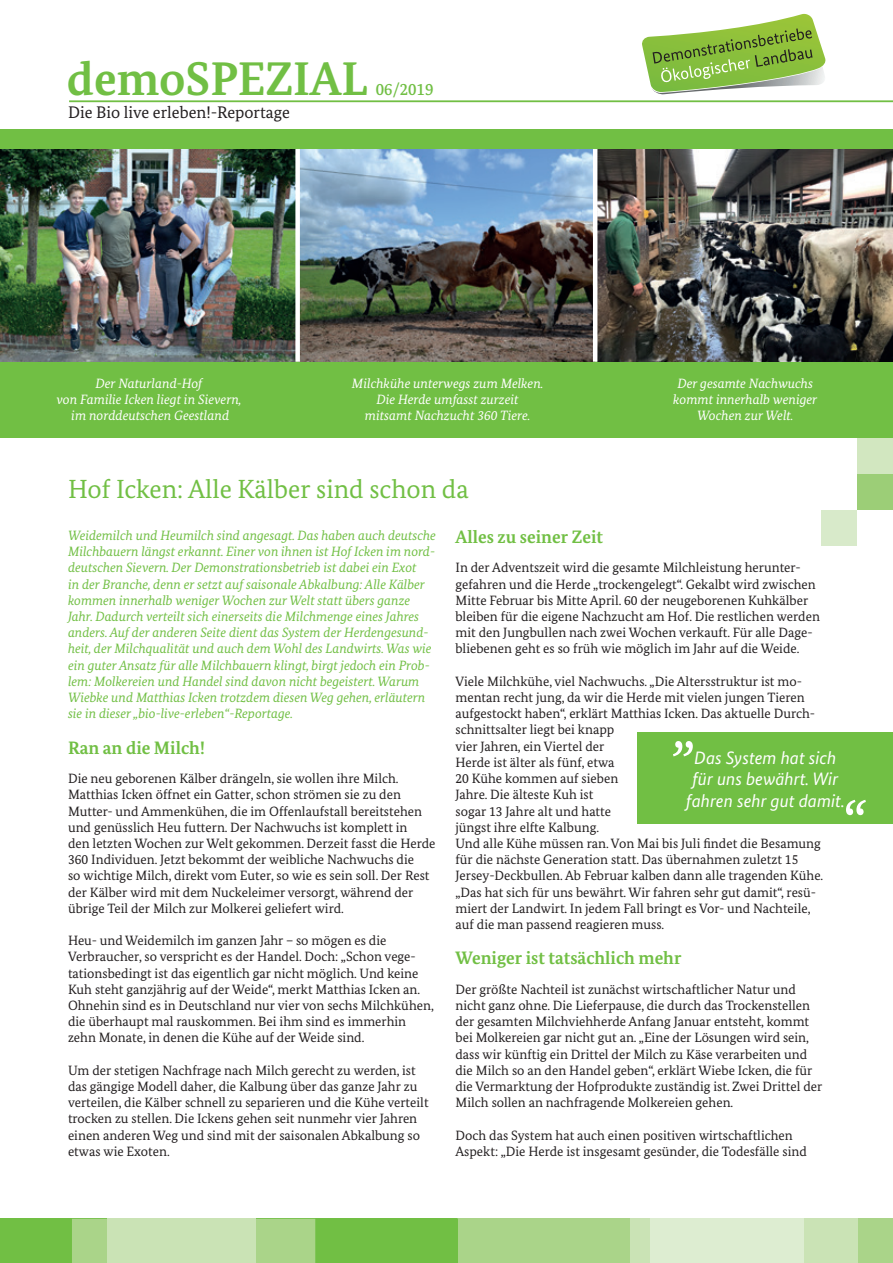
<style>
.page{position:relative;width:893px;height:1263px;background:#fff}
.page>*{position:absolute;margin:0;border:0;box-sizing:border-box;transform-origin:0 0}
.t1{font:700 47.25px "Bundes Serif";color:#71bf44}
.t2{font:26.25px "Bundes Serif";color:#71bf44}
.t3{font:700 18px "Bundes Serif";color:#71bf44}
.t4{font:italic 18px/21.6px "Bundes Sans";color:#fff;text-align:center}
.t5{font:16.8px "Bundes Serif";color:#231f20}
.t6{font:500 16.8px "Bundes Serif";color:#71bf44}
.t7{font:13.5px/16.2px "Bundes Serif";color:#231f20}
.t8{font:italic 13.5px/16.2px "Bundes Serif";color:#71bf44}
.t9{font:italic 13.5px/16.2px "Bundes Serif";color:#fff;text-align:center}
</style>
<div class="page">
<div style="left:0;top:130px;width:893px;height:308px;background:#71bf44"></div>
<img style="left:300px;top:149px;width:293px;height:213px">
<img style="left:597px;top:149px;width:296px;height:212px">
<img style="left:0;top:149px;width:295px;height:213px">
<div style="left:821px;top:510px;width:36px;height:35px;background:#d8eaca"></div>
<div style="left:857px;top:438px;width:36px;height:36px;background:#d2e7c0"></div>
<div style="left:857px;top:474px;width:36px;height:36px;background:#9cce77"></div>
<div style="left:0;top:1219px;width:893px;height:44px;background:#71bf44"></div>
<div style="left:72px;top:1219px;width:243px;height:44px;background:#aad489"></div>
<div style="left:108px;top:1219px;width:148px;height:44px;background:#cae3b5"></div>
<div style="left:857px;top:1219px;width:36px;height:44px;background:#aad489"></div>
<div style="left:804px;top:1219px;width:53px;height:44px;background:#cae3b5"></div>
<svg style="left:458px;top:1218px;width:435px;height:1px"></svg>
<div style="left:458px;top:1219px;width:172px;height:44px;background:#aad489"></div>
<div style="left:630px;top:1212px;width:21px;height:7px;background:#fff"></div>
<div style="left:630px;top:1219px;width:21px;height:44px;background:#cae3b5"></div>
<div style="left:651px;top:1212px;width:153px;height:7px;background:#fff"></div>
<div style="left:651px;top:1219px;width:153px;height:44px;background:#ddedd1"></div>
<div style="left:295px;top:149px;width:5px;height:213px;background:#fff"></div>
<hr style="left:593px;top:149px;width:4px;height:213px;background:#fff">
<hr style="left:69px;top:100px;width:824px;height:2px;background:#71bf44">
<svg style="left:632px;top:13px;width:202px;height:90px"></svg>
<div style="left:638px;top:732px;width:255px;height:92px;background:#71bf44"></div>
<svg style="left:673px;top:741px;width:20px;height:15px"></svg>
<svg style="left:846px;top:800px;width:20px;height:15px"></svg>
<h1 class="t1" style="left:67px;top:50px;width:302px">demoSPEZIAL</h1>
<p class="t5" style="left:68px;top:102px;width:223px">Die Bio live erleben!-Reportage</p>
<p class="t6" style="left:376px;top:79px;width:59px">06/2019</p>
<p class="t9" style="left:56px;top:375px;width:187px">Der Naturland-Hof<br>von Familie Icken liegt in Sievern, im norddeutschen Geestland</p>
<p class="t9" style="left:352px;top:375px;width:193px">Milchkühe unterwegs zum Melken.<br>Die Herde umfasst zurzeit mitsamt Nachzucht 360 Tiere.</p>
<p class="t9" style="left:673px;top:375px;width:146px">Der gesamte Nachwuchs kommt innerhalb weniger<br>Wochen zur Welt.</p>
<h2 class="t2" style="left:68px;top:473px;width:402px">Hof Icken: Alle Kälber sind schon da</h2>
<p class="t8" style="left:68px;top:527px;width:369px">Weidemilch und Heumilch sind angesagt. Das haben auch deutsche Milchbauern längst erkannt. Einer von ihnen ist Hof Icken im nord&shy;deutschen Sievern. Der Demonstrationsbetrieb ist dabei ein Exot<br>in der Branche, denn er setzt auf saisonale Abkalbung: Alle Kälber kommen innerhalb weniger Wochen zur Welt statt übers ganze Jahr. Dadurch verteilt sich einerseits die Milchmenge eines Jahres anders. Auf der anderen Seite dient das System der Herdengesund&shy;heit, der Milchqualität und auch dem Wohl des Landwirts. Was wie ein guter Ansatz für alle Milchbauern klingt, birgt jedoch ein Prob&shy;lem: Molkereien und Handel sind davon nicht begeistert. Warum Wiebke und Matthias Icken trotzdem diesen Weg gehen, erläutern sie in dieser „bio-live-erleben“-Reportage.</p>
<h3 class="t3" style="left:68px;top:736px;width:138px">Ran an die Milch!</h3>
<p class="t7" style="left:68px;top:770px;width:369px">Die neu geborenen Kälber drängeln, sie wollen ihre Milch.<br>Matthias Icken öffnet ein Gatter, schon strömen sie zu den Mutter- und Ammenkühen, die im Offenlaufstall bereitstehen und genüsslich Heu futtern. Der Nachwuchs ist komplett in<br>den letzten Wochen zur Welt gekommen. Derzeit fasst die Herde 360 Individuen. Jetzt bekommt der weibliche Nachwuchs die<br>so wichtige Milch, direkt vom Euter, so wie es sein soll. Der Rest der Kälber wird mit dem Nuckeleimer versorgt, während der übrige Teil der Milch zur Molkerei geliefert wird.</p>
<p class="t7" style="left:68px;top:932px;width:367px">Heu- und Weidemilch im ganzen Jahr – so mögen es die Verbraucher, so verspricht es der Handel. Doch: „Schon vege&shy;tationsbedingt ist das eigentlich gar nicht möglich. Und keine Kuh steht ganzjährig auf der Weide“, merkt Matthias Icken an.<br>Ohnehin sind es in Deutschland nur vier von sechs Milchkühen, die überhaupt mal rauskommen. Bei ihm sind es immerhin zehn Monate, in denen die Kühe auf der Weide sind.</p>
<p class="t7" style="left:68px;top:1062px;width:362px">Um der stetigen Nachfrage nach Milch gerecht zu werden, ist das gängige Modell daher, die Kalbung über das ganze Jahr zu verteilen, die Kälber schnell zu separieren und die Kühe verteilt trocken zu stellen. Die Ickens gehen seit nunmehr vier Jahren einen anderen Weg und sind mit der saisonalen Abkalbung so etwas wie Exoten.</p>
<h3 class="t3" style="left:455px;top:526px;width:149px">Alles zu seiner Zeit</h3>
<p class="t7" style="left:455px;top:560px;width:366px">In der Adventszeit wird die gesamte Milchleistung herunter&shy;gefahren und die Herde „trockengelegt“. Gekalbt wird zwischen Mitte Februar bis Mitte April. 60 der neugeborenen Kuhkälber bleiben für die eigene Nachzucht am Hof. Die restlichen werden mit den Jungbullen nach zwei Wochen verkauft. Für alle Dage&shy;bliebenen geht es so früh wie möglich im Jahr auf die Weide.</p>
<p class="t7" style="left:455px;top:673px;width:369px">Viele Milchkühe, viel Nachwuchs. „Die Altersstruktur ist mo&shy;mentan recht jung, da wir die Herde mit vielen jungen Tieren aufgestockt haben“, erklärt Matthias Icken. Das aktuelle Durch&shy;schnittsalter liegt bei knapp<br>vier Jahren, ein Viertel der<br>Herde ist älter als fünf, etwa<br>20 Kühe kommen auf sieben<br>Jahre. Die älteste Kuh ist<br>sogar 13 Jahre alt und hatte<br>jüngst ihre elfte Kalbung.<br>Und alle Kühe müssen ran. Von Mai bis Juli ndet die Besamung für die nächste Generation statt. Das übernahmen zuletzt 15<br>Jersey-Deckbullen. Ab Februar kalben dann alle tragenden Kühe. „Das hat sich für uns bewährt. Wir fahren sehr gut damit“, resü&shy;miert der Landwirt. In jedem Fall bringt es Vor- und Nachteile, auf die man passend reagieren muss.</p>
<h3 class="t3" style="left:455px;top:947px;width:227px">Weniger ist tatsächlich mehr</h3>
<p class="t7" style="left:455px;top:981px;width:368px">Der größte Nachteil ist zunächst wirtschaftlicher Natur und nicht ganz ohne. Die Lieferpause, die durch das Trockenstellen der gesamten Milchviehherde Anfang Januar entsteht, kommt bei Molkereien gar nicht gut an. „Eine der Lösungen wird sein, dass wir künftig ein Drittel der Milch zu Käse verarbeiten und die Milch so an den Handel geben“, erklärt Wiebe Icken, die für die Vermarktung der Hofprodukte zuständig ist. Zwei Drittel der Milch sollen an nachfragende Molkereien gehen.</p>
<p class="t7" style="left:455px;top:1127px;width:353px">Doch das System hat auch einen positiven wirtschaftlichen<br>Aspekt: „Die Herde ist insgesamt gesünder, die Todesfälle sind</p>
<h3 class="t4" style="left:686px;top:747px;width:160px">Das System hat sich für uns bewährt. Wir fahren sehr gut damit.</h3>
</div>
